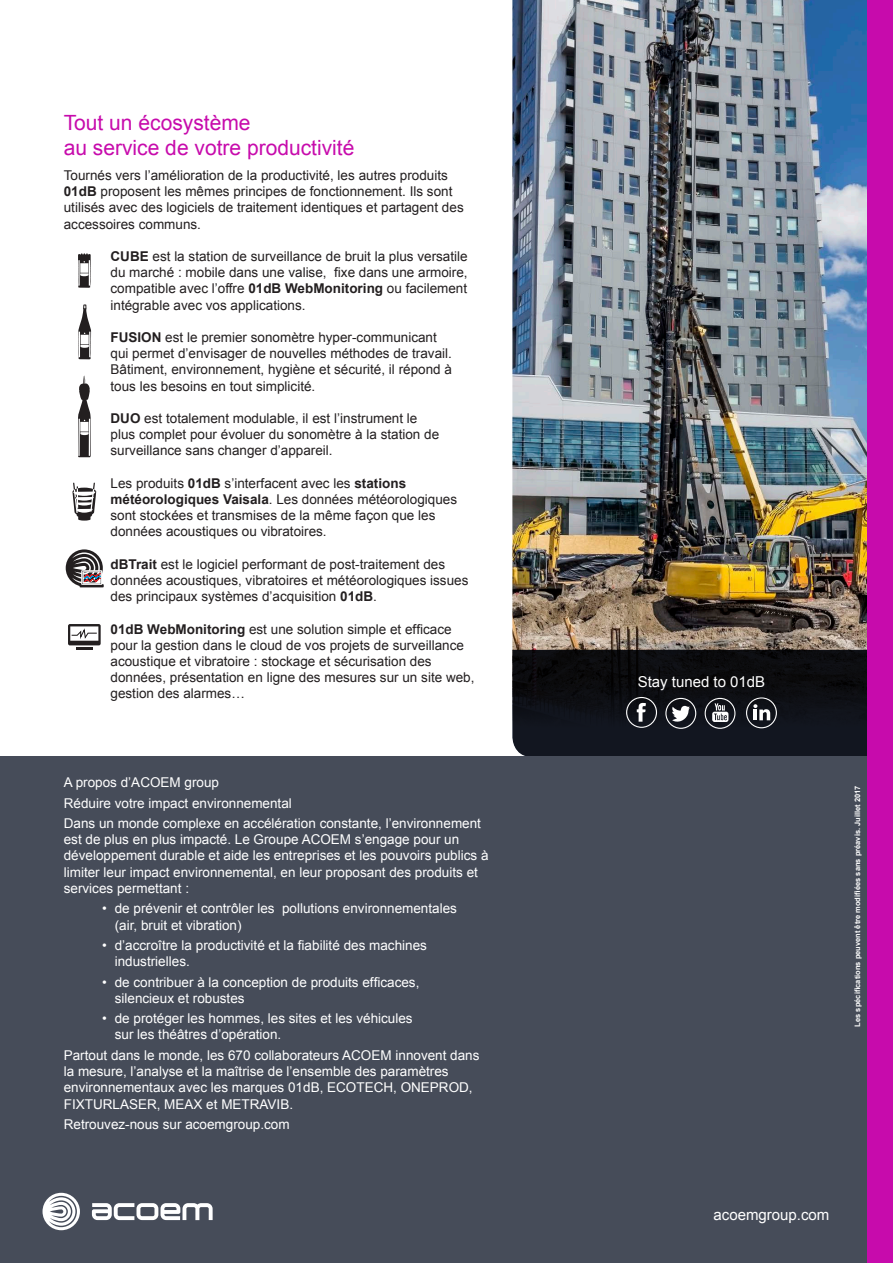
<style>
.page{position:relative;width:893px;height:1263px;background:#fff}
.page>*{position:absolute;margin:0;border:0;box-sizing:border-box;transform-origin:0 0}
.TXT_courant{font:21px/25.2px "Arial";color:#c70bac}
.t1{font:15px "Arial";color:#fff}
.t2{font:13.5px/16.2px "Arial";color:#231f20}
.t3{font:13.5px/16.2px "Arial";color:#fff}
.t4{font:700 7.5px "Arial";color:#fff}
.s1{font-weight:700}
</style>
<div class="page">
<img style="left:512px;top:0;width:355px;height:650px">
<svg style="left:512px;top:650px;width:355px;height:107px;background:#15171d"></svg>
<svg style="left:78px;top:253px;width:13px;height:35px"></svg>
<svg style="left:78px;top:375px;width:13px;height:82px"></svg>
<svg style="left:72px;top:483px;width:24px;height:38px"></svg>
<svg style="left:66px;top:549px;width:38px;height:39px"></svg>
<hr style="left:76px;top:647px;width:16px;height:3px;background:#231f20">
<svg style="left:68px;top:624px;width:33px;height:21px"></svg>
<svg style="left:78px;top:305px;width:13px;height:54px"></svg>
<div style="left:0;top:757px;width:893px;height:506px;background:#464c59"></div>
<svg style="left:43px;top:1193px;width:37px;height:37px"></svg>
<svg style="left:92px;top:1203px;width:121px;height:17px"></svg>
<div style="left:867px;top:0;width:26px;height:1263px;background:#c70bac"></div>
<p class="TXT_courant" style="left:64px;top:110px;width:292px">Tout un écosystème<br>au service de votre productivité</p>
<p class="t2" style="left:64px;top:167px;width:401px">Tournés vers l’amélioration de la productivité, les autres produits <span class="s1">01dB</span> proposent les mêmes principes de fonctionnement. Ils sont utilisés avec des logiciels de traitement identiques et partagent des accessoires communs.</p>
<p class="t2" style="left:111px;top:248px;width:359px;text-align:justify"><span class="s1">CUBE</span> est la station de surveillance de bruit la plus versatile du marché : mobile dans une valise, fixe dans une armoire, compatible avec l’offre <span class="s1">01dB WebMonitoring</span> ou facilement intégrable avec vos applications.</p>
<p class="t2" style="left:111px;top:329px;width:343px"><span class="s1">FUSION</span> est le premier sonomètre hyper-communicant qui permet d’envisager de nouvelles méthodes de travail.<br>Bâtiment, environnement, hygiène et sécurité, il répond à tous les besoins en tout simplicité.</p>
<p class="t2" style="left:111px;top:410px;width:330px"><span class="s1">DUO</span> est totalement modulable, il est l’instrument le plus complet pour évoluer du sonomètre à la station de surveillance sans changer d’appareil.</p>
<p class="t2" style="left:111px;top:475px;width:348px">Les produits <span class="s1">01dB</span> s’interfacent avec les <span class="s1">stations météorologiques Vaisala</span>. Les données météorologiques sont stockées et transmises de la même façon que les données acoustiques ou vibratoires.</p>
<p class="t2" style="left:111px;top:556px;width:359px"><span class="s1">dBTrait</span> est le logiciel performant de post-traitement des données acoustiques, vibratoires et météorologiques issues des principaux systèmes d’acquisition <span class="s1">01dB</span>.</p>
<p class="t2" style="left:111px;top:621px;width:365px"><span class="s1">01dB WebMonitoring</span> est une solution simple et efficace pour la gestion dans le cloud de vos projets de surveillance acoustique et vibratoire : stockage et sécurisation des données, présentation en ligne des mesures sur un site web, gestion des alarmes…</p>
<p class="t3" style="left:64px;top:774px;width:157px">A propos d’ACOEM group</p>
<p class="t3" style="left:64px;top:795px;width:230px">Réduire votre impact environnemental</p>
<p class="t3" style="left:64px;top:815px;width:426px">Dans un monde complexe en accélération constante, l’environnement est de plus en plus impacté. Le Groupe ACOEM s’engage pour un développement durable et aide les entreprises et les pouvoirs publics à limiter leur impact environnemental, en leur proposant des produits et services permettant :</p>
<p class="t3" style="left:115px;top:900px;width:344px;text-indent:-13px">• de prévenir et contrôler les pollutions environnementales (air, bruit et vibration)</p>
<p class="t3" style="left:115px;top:937px;width:314px;text-indent:-13px">• d’accroître la productivité et la fiabilité des machines industrielles.</p>
<p class="t3" style="left:115px;top:974px;width:306px;text-indent:-13px">• de contribuer à la conception de produits efficaces, silencieux et robustes</p>
<p class="t3" style="left:115px;top:1010px;width:299px;text-indent:-13px">• de protéger les hommes, les sites et les véhicules sur les théâtres d’opération.</p>
<p class="t3" style="left:64px;top:1047px;width:417px">Partout dans le monde, les 670 collaborateurs ACOEM innovent dans la mesure, l’analyse et la maîtrise de l’ensemble des paramètres environnementaux avec les marques 01dB, ECOTECH, ONEPROD, FIXTURLASER, MEAX et METRAVIB.</p>
<p class="t3" style="left:64px;top:1116px;width:227px">Retrouvez-nous sur acoemgroup.com</p>
<p class="t1" style="left:638px;top:672px;width:129px">Stay tuned to 01dB</p>
<p class="t4" style="left:852px;top:1026px;width:242px;rotate:-90deg">Les spécifications peuvent être modifiées sans préavis. Juillet 2017</p>
<p class="t1" style="left:713px;top:1205px;width:117px">acoemgroup.com</p>
</div>
